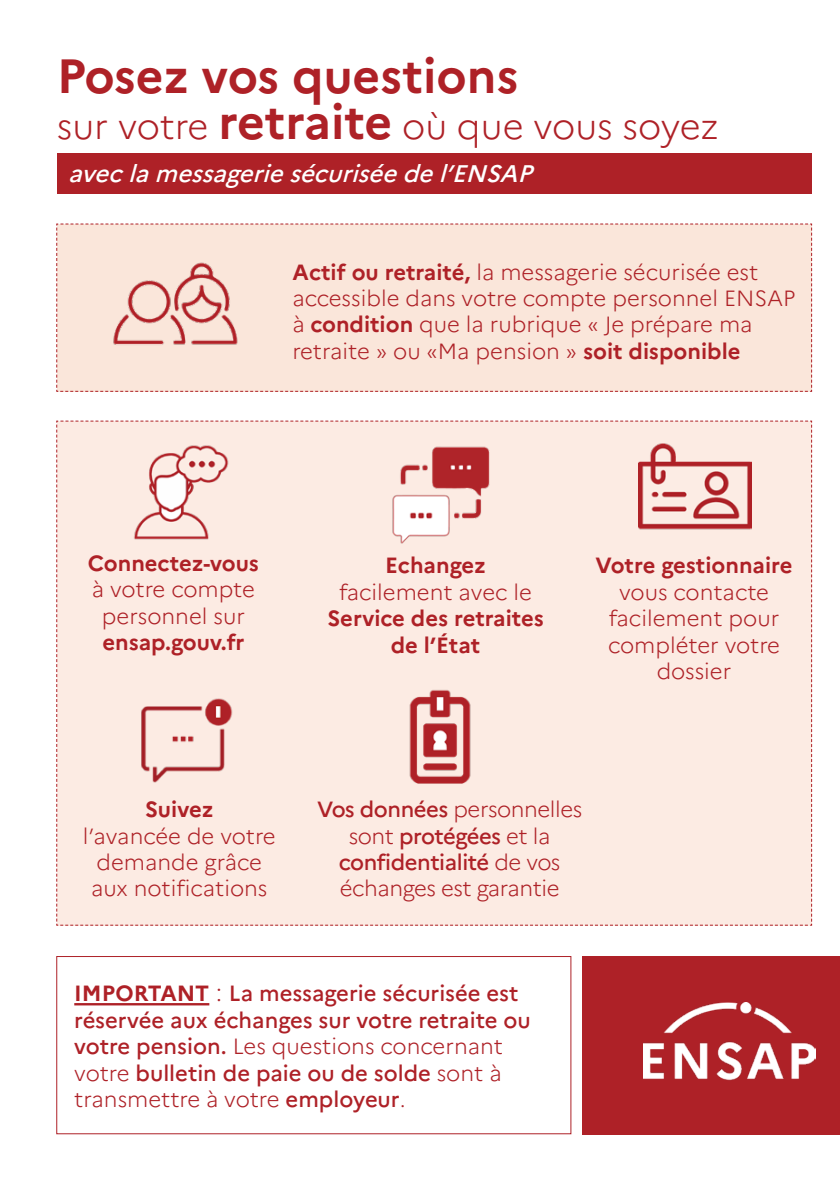
<style>
.page{position:relative;width:840px;height:1191px;background:#fff}
.page>*{position:absolute;margin:0;border:0;box-sizing:border-box;transform-origin:0 0}
.t1{font:700 48px "Marianne";color:#ae2127}
.t2{font:300 36px "Marianne";color:#ae2127}
.t3{font:italic 500 24px "Marianne";color:#fff}
.t4{font:300 22px/26.4px "Marianne";color:#ae2127;text-align:center}
.t5{font:500 22px/26.4px "Marianne";color:#ae2127}
.t6{font:700 22px/26.4px "Marianne";color:#ae2127;text-align:center}
.t7{font:300 22px/26.4px "Marianne";letter-spacing:-.02em;color:#ae2127;text-align:center}
.s1{font-weight:700;font-size:48px}
.s2{font-weight:700}
.s3{font-weight:300}
.s4{font-weight:500}
.s5{font-weight:300;font-size:24px}
</style>
<div class="page">
<div style="left:56px;top:420px;width:756px;height:506px;background:#fcebe3"></div>
<div style="left:56px;top:223px;width:756px;height:169px;background:#fae6da"></div>
<div style="left:57px;top:153px;width:754px;height:41px;background:#ae2127"></div>
<img style="left:132px;top:444px;width:97px;height:96px">
<img style="left:108px;top:258px;width:135px;height:89px">
<img style="left:380px;top:444px;width:119px;height:104px">
<img style="left:124px;top:687px;width:119px;height:105px">
<img style="left:638px;top:444px;width:113px;height:98px">
<img style="left:387px;top:687px;width:105px;height:105px">
<div style="left:582px;top:956px;width:257px;height:178px;background:#ae2127"></div>
<img style="left:643px;top:1002px;width:171px;height:79px">
<hr style="left:74px;top:1003px;width:135px;height:2px;background:#ae2127">
<div style="left:56px;top:956px;width:515px;height:178px;border:1px solid #ae2127"></div>
<p class="t1" style="left:57px;top:46px;width:463px">Posez vos questions</p>
<p class="t2" style="left:57px;top:104px;width:663px">sur votre <span class="s1">retraite</span> où que vous soyez</p>
<p class="t3" style="left:68px;top:159px;width:472px">aveclamessageriesécuriséedel’ENSAP</p>
<p class="t4" style="left:292px;top:258px;width:504px;text-align:left"><span class="s2">Actif ou retraité,</span> la messagerie sécurisée est accessible dans votre compte personnel ENSAP à <span class="s2">condition</span> que la rubrique « Je prépare ma retraite » ou «Ma pension » <span class="s2">soit disponible</span></p>
<p class="t6" style="left:88px;top:550px;width:172px">Connectez-vous</p>
<p class="t4" style="left:92px;top:576px;width:164px">à votre compte personnel sur</p>
<p class="t6" style="left:102px;top:629px;width:143px">ensap.gouv.fr</p>
<p class="t6" style="left:327px;top:552px;width:218px">Echangez <span class="s3">facilement avec le<br></span>Service des retraites de l’État</p>
<p class="t6" style="left:595px;top:552px;width:198px">Votre gestionnaire</p>
<p class="t4" style="left:608px;top:578px;width:172px">vous contacte facilement pour</p>
<p class="t4" style="left:607px;top:631px;width:173px">compléter votre dossier</p>
<p class="t4" style="left:83px;top:796px;width:194px"><span class="s2">Suivez<br></span>l’avancée de votre demande grâce aux notifications</p>
<p class="t7" style="left:317px;top:796px;width:266px"><span class="s4">Vos données</span> personnelles sont <span class="s4">protégées</span> et la <span class="s4">confidentialité</span> de vos échanges est garantie</p>
<p class="t5" style="left:74px;top:980px;width:458px"><span class="s2">IMPORTANT</span> <span class="s5">:</span> La messagerie sécurisée est réservée aux échanges sur votre retraite ou votre pension. <span class="s3">Les questions concernant votre</span> bulletin de paie ou de solde <span class="s3">sont à transmettre à votre</span> employeur<span class="s3">.</span></p>
</div>
